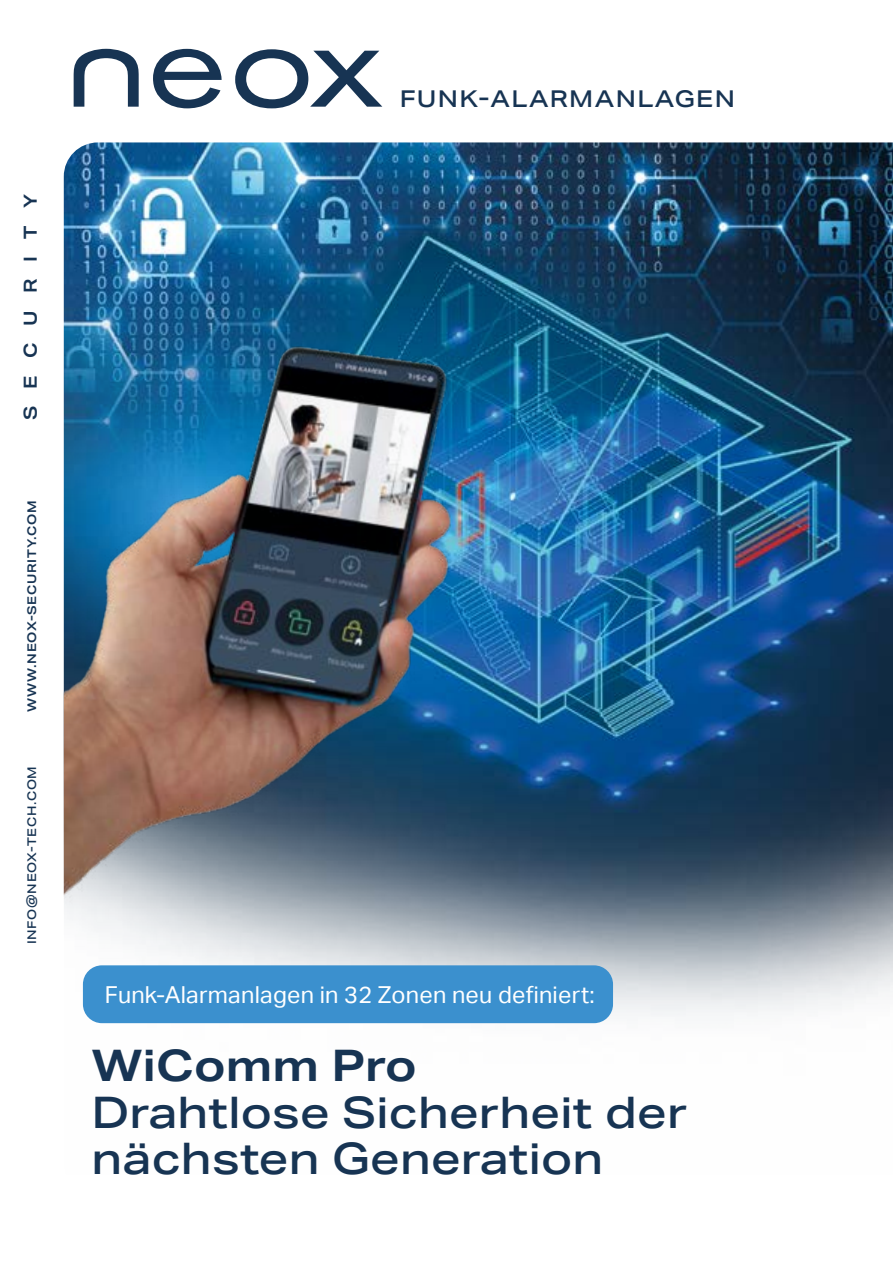
<style>
.page{position:relative;width:893px;height:1263px;background:#fff}
.page>*{position:absolute;margin:0;border:0;box-sizing:border-box;transform-origin:0 0}
.t1{font:500 43.5px/46.5px "Aktiv Grotesk Ex";letter-spacing:.005em;color:#173453}
.t2{font:700 43.5px "Aktiv Grotesk Ex";letter-spacing:.005em;color:#173453}
.t3{font:23.4px "Aktiv Grotesk";letter-spacing:.01em;color:#fff}
.t4{font:500 23.1px "Aktiv Grotesk Ex";letter-spacing:.06em;color:#173453}
.t5{font:600 18px "Aktiv Grotesk Ex";letter-spacing:.95em;color:#173453}
.t6{font:600 12px "Aktiv Grotesk Ex";letter-spacing:.06em;color:#173453}
.t7{font:500 12px "Aktiv Grotesk Ex";letter-spacing:.06em;color:#173453}
</style>
<div class="page">
<img style="left:64px;top:142px;width:829px;height:882px">
<img style="left:64px;top:294px;width:494px;height:611px">
<div style="left:83px;top:965px;width:530px;height:58px;background:#3b90ce;border-radius:19px"></div>
<svg style="left:74px;top:49px;width:65px;height:58px"></svg>
<svg style="left:153px;top:49px;width:69px;height:59px"></svg>
<svg style="left:235px;top:49px;width:147px;height:59px"></svg>
<p class="t5" style="left:20px;top:420px;width:228px;rotate:-90deg">SECURITY</p>
<p class="t6" style="left:25px;top:712px;width:213px;rotate:-90deg">WWW.NEOX-SECURITY.COM</p>
<p class="t7" style="left:25px;top:944px;width:180px;rotate:-90deg">INFO@NEOX-TECH.COM</p>
<p class="t4" style="left:400px;top:85px;width:337px">FUNK-ALARMANLAGEN</p>
<p class="t3" style="left:105px;top:981px;width:491px">Funk-Alarmanlagen in 32 Zonen neu definiert:</p>
<p class="t2" style="left:91px;top:1039px;width:327px">WiComm Pro</p>
<p class="t1" style="left:91px;top:1088px;width:597px">Drahtlose Sicherheit der nächsten Generation</p>
</div>
